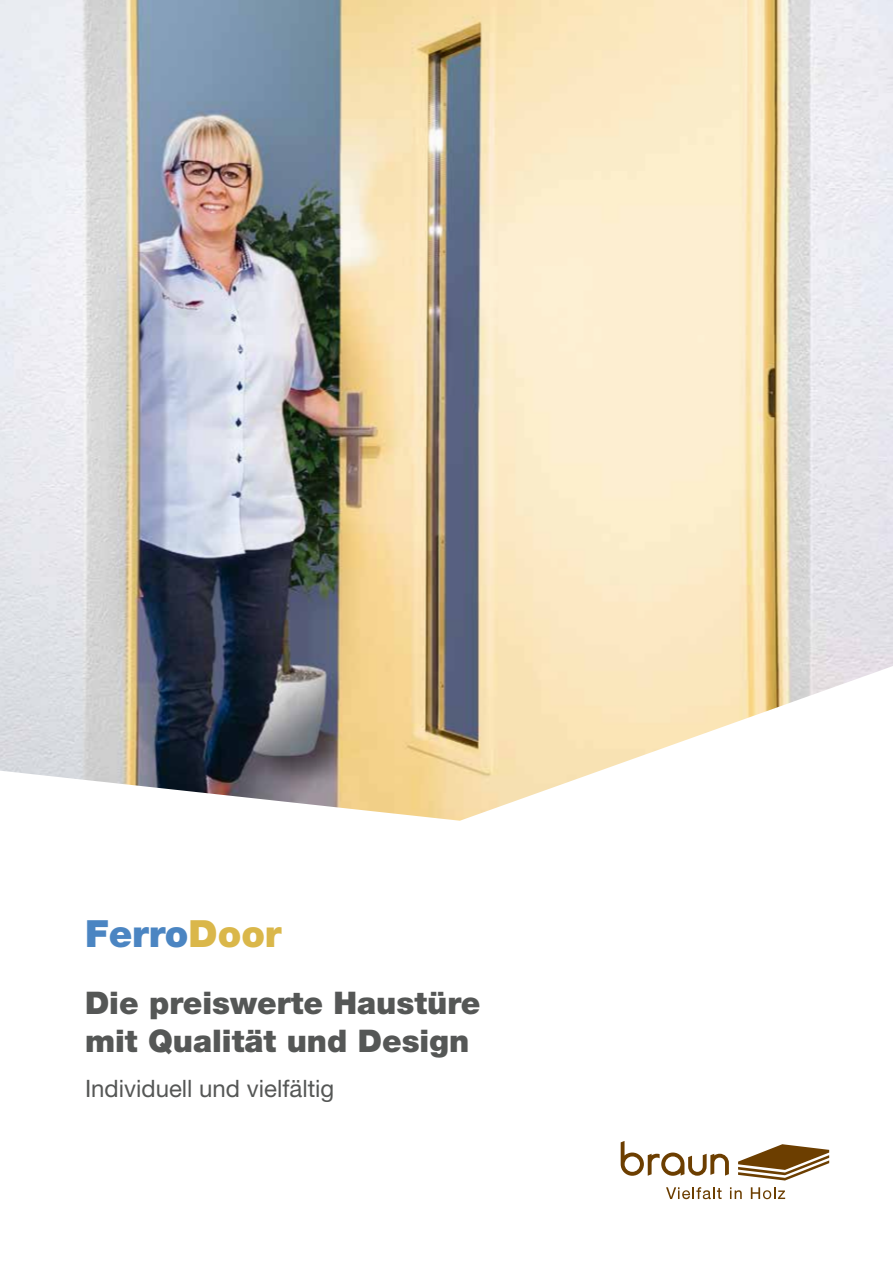
<style>
.page{position:relative;width:893px;height:1263px;background:#fff}
.page>*{position:absolute;margin:0;border:0;box-sizing:border-box;transform-origin:0 0}
.t1{font:900 37.5px "Helvetica Neue LT Pro";color:#4b85c2}
.t2{font:900 31.2px/38.2px "Helvetica Neue LT Pro";color:#555756}
.t3{font:24px "Helvetica Neue LT Pro";color:#555756}
.s1{color:#dab74a}
</style>
<div class="page">
<img style="left:0;top:0;width:893px;height:821px">
<svg style="left:621px;top:1141px;width:108px;height:35px"></svg>
<svg style="left:738px;top:1144px;width:91px;height:36px"></svg>
<svg style="left:666px;top:1187px;width:56px;height:12px"></svg>
<svg style="left:730px;top:1187px;width:12px;height:12px"></svg>
<svg style="left:751px;top:1187px;width:34px;height:12px"></svg>
<p class="t1" style="left:85px;top:911px;width:198px">Ferro<span class="s1">Door</span></p>
<p class="t2" style="left:85px;top:984px;width:397px">Die preiswerte Haustüre mit Qualität und Design</p>
<p class="t3" style="left:85px;top:1074px;width:251px">Individuell und vielfältig</p>
</div>
